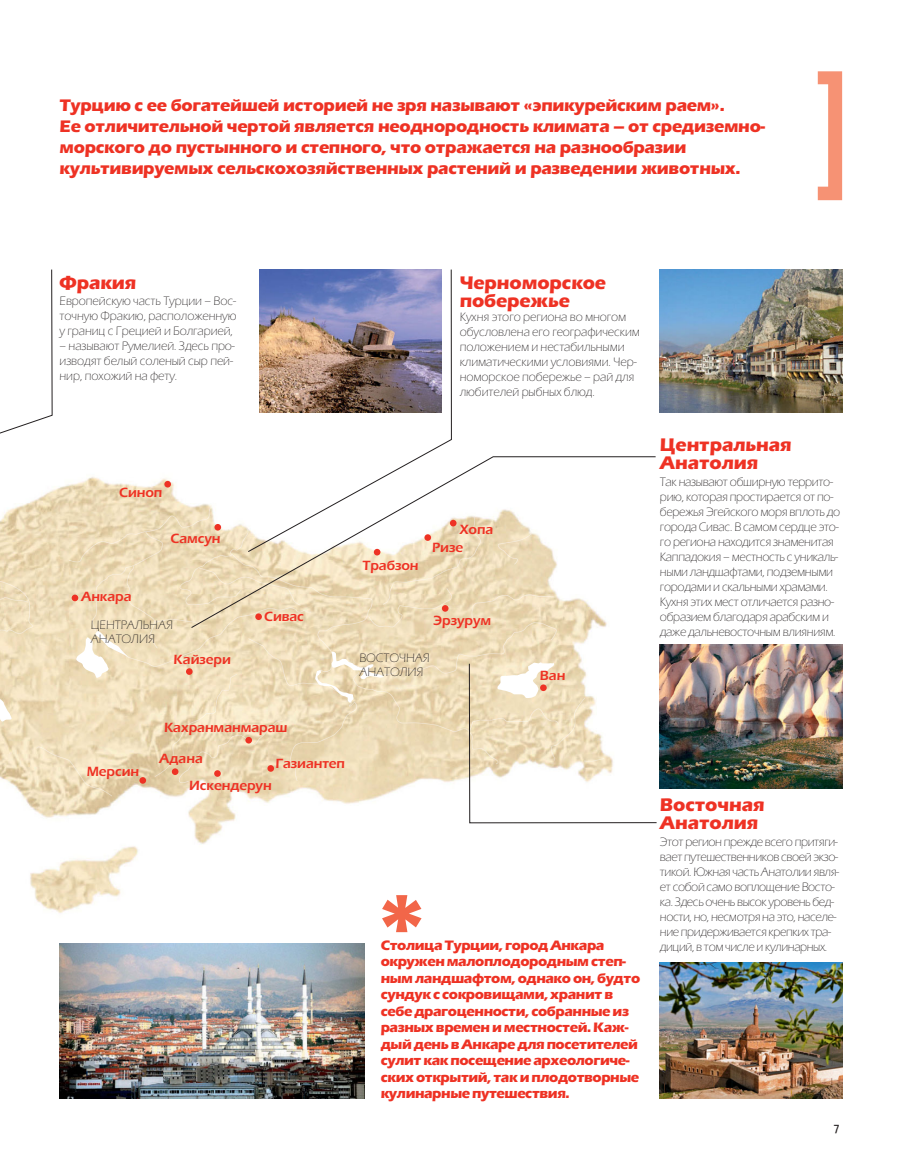
<style>
.page{position:relative;width:915px;height:1170px;background:#fff}
.page>*{position:absolute;margin:0;border:0;box-sizing:border-box;transform-origin:0 0}
.t1{font:18px/18px "Eras Bold C";letter-spacing:-.005em;color:#ee3224}
.t2{font:16.5px/21px "Eras Bold C";letter-spacing:-.02em;color:#ee3224}
.t3{font:13.5px/16.5px "Eras Bold C";letter-spacing:-.03em;color:#ee3224}
.t4{font:700 13.2px "Eras Book C";letter-spacing:-.005em;color:#ee3224}
.t5{font:12px/15px "Eras Light C";letter-spacing:-.025em;color:#231f20}
.t6{font:12px/15px "Eras Light C";letter-spacing:-.005em;color:#231f20}
.t7{font:12px "The Sans";color:#231f20}
</style>
<div class="page">
<img style="left:0;top:396px;width:702px;height:555px">
<img style="left:0;top:580px;width:33px;height:56px">
<img style="left:0;top:596px;width:29px;height:8px">
<img style="left:36px;top:747px;width:76px;height:49px">
<img style="left:155px;top:674px;width:82px;height:103px">
<img style="left:179px;top:720px;width:104px;height:63px">
<img style="left:248px;top:686px;width:109px;height:95px">
<img style="left:69px;top:502px;width:121px;height:60px">
<img style="left:92px;top:565px;width:140px;height:102px">
<img style="left:127px;top:565px;width:31px;height:83px">
<img style="left:154px;top:619px;width:36px;height:4px">
<img style="left:180px;top:524px;width:10px;height:81px">
<img style="left:232px;top:629px;width:102px;height:57px">
<img style="left:334px;top:629px;width:223px;height:43px">
<img style="left:446px;top:629px;width:108px;height:1px">
<img style="left:353px;top:672px;width:115px;height:92px">
<svg style="left:315px;top:651px;width:69px;height:53px;background:#eedebf"></svg>
<svg style="left:76px;top:630px;width:54px;height:48px"></svg>
<svg style="left:0;top:698px;width:12px;height:24px"></svg>
<img style="left:660px;top:645px;width:182px;height:143px">
<img style="left:660px;top:270px;width:182px;height:143px">
<svg style="left:818px;top:71px;width:24px;height:129px"></svg>
<svg style="left:382px;top:895px;width:39px;height:37px"></svg>
<svg style="left:0;top:269px;width:53px;height:210px"></svg>
<svg style="left:190px;top:456px;width:466px;height:173px"></svg>
<svg style="left:468px;top:662px;width:189px;height:162px"></svg>
<img style="left:247px;top:269px;width:205px;height:284px">
<img style="left:60px;top:944px;width:304px;height:154px">
<img style="left:660px;top:963px;width:182px;height:135px">
<div style="left:164px;top:481px;width:7px;height:7px;background:#ee3224;border-radius:50%"></div>
<div style="left:214px;top:524px;width:7px;height:7px;background:#ee3224;border-radius:50%"></div>
<svg style="left:72px;top:595px;width:6px;height:6px"></svg>
<div style="left:186px;top:668px;width:7px;height:7px;background:#ee3224;border-radius:50%"></div>
<div style="left:255px;top:613px;width:7px;height:7px;background:#ee3224;border-radius:50%"></div>
<div style="left:245px;top:737px;width:7px;height:7px;background:#ee3224;border-radius:50%"></div>
<div style="left:267px;top:765px;width:7px;height:7px;background:#ee3224;border-radius:50%"></div>
<div style="left:214px;top:770px;width:7px;height:7px;background:#ee3224;border-radius:50%"></div>
<div style="left:172px;top:768px;width:6px;height:7px;background:#ee3224;border-radius:50%"></div>
<div style="left:139px;top:777px;width:7px;height:7px;background:#ee3224;border-radius:50%"></div>
<svg style="left:374px;top:549px;width:6px;height:6px"></svg>
<svg style="left:450px;top:520px;width:6px;height:6px"></svg>
<div style="left:424px;top:534px;width:7px;height:7px;background:#ee3224;border-radius:50%"></div>
<div style="left:442px;top:605px;width:6px;height:7px;background:#ee3224;border-radius:50%"></div>
<div style="left:540px;top:684px;width:7px;height:7px;background:#ee3224;border-radius:50%"></div>
<p class="t2" style="left:60px;top:95px;width:707px">Турцию с ее богатейшей историей не зря называют «эпикурейским раем».<br>Ее отличительной чертой является неоднородность климата – от средиземно&shy;морского до пустынного и степного, что отражается на разнообразии культивируемых сельскохозяйственных растений и разведении животных.</p>
<h1 class="t1" style="left:60px;top:273px;width:78px">Фракия</h1>
<p class="t5" style="left:60px;top:293px;width:178px;text-align:justify">Европейскую часть Турции – Вос&shy;точную Фракию, расположенную у границ с Грецией и Болгарией,</p>
<p class="t6" style="left:60px;top:338px;width:177px">– называют Румелией. Здесь про&shy;изводят белый соленый сыр пей&shy;нир, похожий на фету.</p>
<h1 class="t1" style="left:460px;top:273px;width:148px">Черноморское побережье</h1>
<p class="t6" style="left:460px;top:309px;width:182px">Кухня этого региона во многом обусловлена его географическим положением и нестабильными климатическими условиями. Чер&shy;номорское побережье – рай для любителей рыбных блюд.</p>
<p class="t4" style="left:119px;top:488px;width:45px">Синоп</p>
<p class="t4" style="left:170px;top:533px;width:52px">Самсун</p>
<p class="t4" style="left:81px;top:592px;width:52px">Анкара</p>
<p class="t6" style="left:91px;top:618px;width:84px;line-height:14.1px">ЦЕНТРАЛЬНАЯ<br>АНАТОЛИЯ</p>
<p class="t4" style="left:174px;top:655px;width:59px">Кайзери</p>
<p class="t4" style="left:264px;top:612px;width:41px">Сивас</p>
<p class="t4" style="left:460px;top:524px;width:35px">Хопа</p>
<p class="t4" style="left:362px;top:560px;width:58px">Трабзон</p>
<p class="t4" style="left:432px;top:543px;width:32px">Ризе</p>
<p class="t4" style="left:433px;top:615px;width:59px">Эрзурум</p>
<p class="t6" style="left:359px;top:651px;width:72px;line-height:14.1px">ВОСТОЧНАЯ<br>АНАТОЛИЯ</p>
<p class="t4" style="left:87px;top:767px;width:54px">Мерсин</p>
<p class="t4" style="left:164px;top:723px;width:125px">Кахранманмараш</p>
<p class="t4" style="left:159px;top:753px;width:45px">Адана</p>
<p class="t4" style="left:275px;top:759px;width:71px">Газиантеп</p>
<p class="t4" style="left:189px;top:781px;width:84px">Искендерун</p>
<p class="t4" style="left:540px;top:671px;width:27px">Ван</p>
<p class="t3" style="left:381px;top:937px;width:261px">Столица Турции, город Анкара окружен малоплодородным степ&shy;ным ландшафтом, однако он, будто сундук с сокровищами, хранит в себе драгоценности, собранные из разных времен и местностей. Каж&shy;дый день в Анкаре для посетителей сулит как посещение археологиче&shy;ских открытий, так и плодотворные кулинарные путешествия.</p>
<h1 class="t1" style="left:660px;top:435px;width:133px">Центральная<br>Анатолия</h1>
<p class="t5" style="left:660px;top:475px;width:182px">Так называют обширную террито&shy;рию, которая простирается от по&shy;бережья Эгейского моря вплоть до города Сивас. В самом сердце это&shy;го региона находится знаменитая<br>Каппадокия – местность с уникаль&shy;ными ландшафтами, подземными городами и скальными храмами.<br>Кухня этих мест отличается разно&shy;образием благодаря арабским и даже дальневосточным влияниям.</p>
<h1 class="t1" style="left:660px;top:795px;width:106px">Восточная<br>Анатолия</h1>
<p class="t5" style="left:660px;top:834px;width:181px">Этот регион прежде всего притяги&shy;вает путешественников своей экзо&shy;тикой. Южная часть Анатолии явля&shy;ет собой само воплощение Восто&shy;ка. Здесь очень высок уровень бед&shy;ности, но, несмотря на это, населе&shy;ние придерживается крепких тра&shy;диций, в том числе и кулинарных.</p>
<p class="t7" style="left:834px;top:1117px;width:7px">7</p>
</div>
